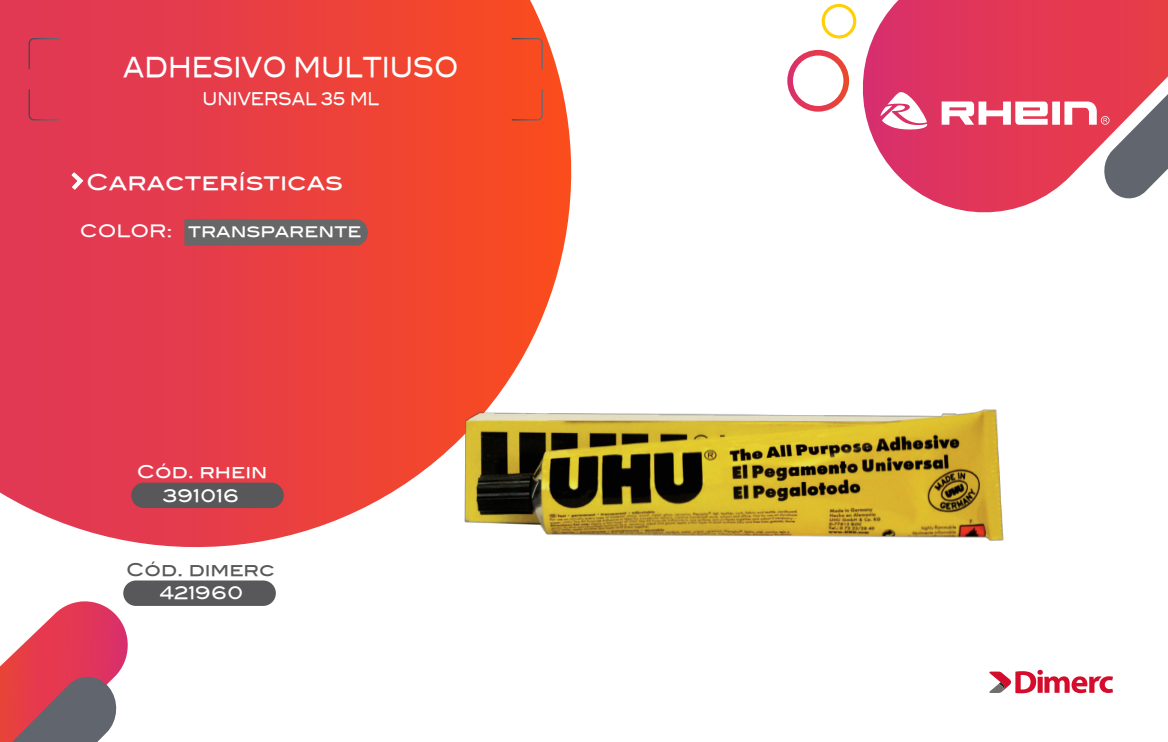
<style>
.page{position:relative;width:1168px;height:742px;background:#fff}
.page>*{position:absolute;margin:0;border:0;box-sizing:border-box;transform-origin:0 0}
.t1{font:27.5px "Blair Md ITCTT Medium";color:#fff;scale:.81 1}
.t2{font:21.75px "Blair Md ITCTT Medium";color:#fff}
.t3{font:17.5px/23.8px "Blair Md ITCTT Medium";color:#fff;text-align:center}
.t4{font:17.5px "Blair Md ITCTT Medium";color:#fff;scale:.81 1}
.t5{font:17.5px "Blair Md ITCTT Medium";color:#58585a}
.t6{font:17.12px "Blair Md ITCTT Medium";color:#fff}
</style>
<div class="page">
<svg style="left:0;top:0;width:572px;height:548px;background:#eb4b4c"></svg>
<svg style="left:856px;top:0;width:208px;height:213px"></svg>
<svg style="left:787px;top:50px;width:62px;height:62px"></svg>
<svg style="left:821px;top:4px;width:35px;height:35px"></svg>
<svg style="left:880px;top:92px;width:47px;height:39px"></svg>
<div style="left:1052px;top:102px;width:7px;height:23px;background:#fff"></div>
<svg style="left:1064px;top:0;width:103px;height:199px"></svg>
<svg style="left:941px;top:101px;width:106px;height:24px"></svg>
<svg style="left:0;top:601px;width:132px;height:141px"></svg>
<svg style="left:29px;top:89px;width:31px;height:31px"></svg>
<svg style="left:511px;top:89px;width:31px;height:31px"></svg>
<svg style="left:29px;top:38px;width:31px;height:31px"></svg>
<svg style="left:511px;top:38px;width:31px;height:31px"></svg>
<div style="left:131px;top:482px;width:153px;height:26px;background:#58585a;border-radius:13px"></div>
<div style="left:123px;top:580px;width:153px;height:26px;background:#58585a;border-radius:13px"></div>
<svg style="left:184px;top:219px;width:184px;height:27px;background:#6d6565"></svg>
<svg style="left:70px;top:171px;width:14px;height:20px"></svg>
<svg style="left:989px;top:670px;width:123px;height:23px"></svg>
<img style="left:447px;top:368px;width:557px;height:180px">
<h1 class="t1" style="left:123px;top:44px;width:415px">ADHESIVO MULTIUSO</h1>
<p class="t4" style="left:202px;top:85px;width:220px">UNIVERSAL 35 ML</p>
<p class="t2" style="left:86px;top:165px;width:258px">Características</p>
<p class="t6" style="left:80px;top:217px;width:283px">COLOR: transparente</p>
<p class="t3" style="left:137px;top:458px;width:132px">Cód. rhein<br>391016</p>
<p class="t5" style="left:126px;top:555px;width:150px">Cód. dimerc</p>
<p class="t3" style="left:160px;top:579px;width:85px">421960</p>
</div>
